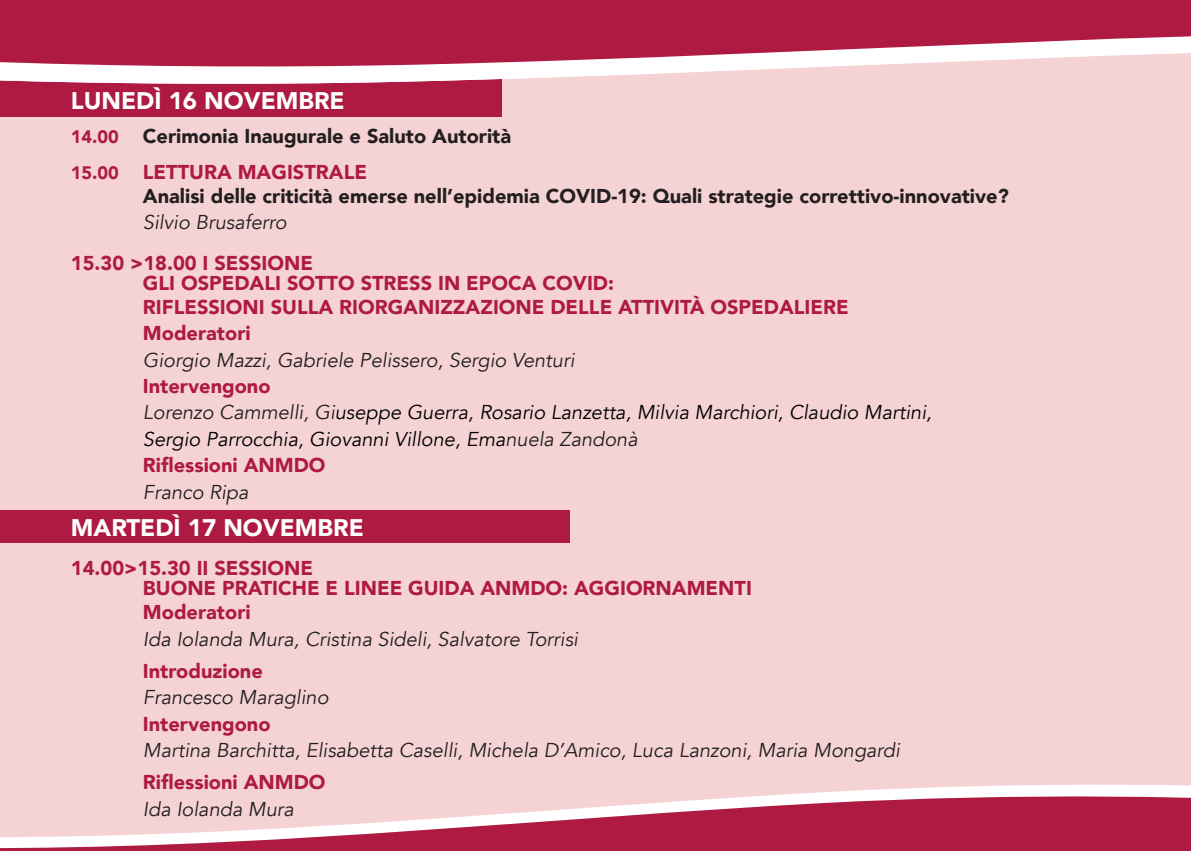
<style>
.page{position:relative;width:1191px;height:851px;background:#fff}
.page>*{position:absolute;margin:0;border:0;box-sizing:border-box;transform-origin:0 0}
.t1{font:900 24px "Avenir";color:#fff}
.t2{font:900 20px/20px "Avenir";color:#ae1a42}
.t3{font:italic 20px "Avenir";color:#231f20}
.t4{font:italic 20px/26.4px "Avenir";color:#000}
.t5{font:900 20px/35.6px "Avenir";color:#231f20}
.s1{font-size:18px;color:#ae1a42}
.s2{color:#ae1a42}
.s3{font-weight:900;font-style:normal;color:#ae1a42}
.s4{color:#231f20}
</style>
<div class="page">
<div style="left:0;top:0;width:1191px;height:850px;background:#f5d3d5"></div>
<div style="left:0;top:510px;width:570px;height:33px;background:#ae1a42"></div>
<svg style="left:0;top:784px;width:1191px;height:66px"></svg>
<svg style="left:0;top:0;width:1191px;height:117px;fill:#ae1a42"></svg>
<p class="t1" style="left:71px;top:80px;width:275px">LUNEDÌ 16 NOVEMBRE</p>
<p class="t5" style="left:71px;top:118px;width:442px"><span class="s1">14.00</span> Cerimonia Inaugurale e Saluto Autorità<br><span class="s1">15.00</span> <span class="s2">LETTURA MAGISTRALE</span></p>
<p class="t5" style="left:143px;top:177px;width:867px">Analisi delle criticità emerse nell’epidemia COVID-19: Quali strategie correttivo-innovative?</p>
<p class="t3" style="left:143px;top:210px;width:145px">Silvio Brusaferro</p>
<p class="t2" style="left:143px;top:252px;width:472px;text-indent:-72px">15.30 &gt;18.00 I SESSIONE<br>GLI OSPEDALI SOTTO STRESS IN EPOCA COVID:</p>
<p class="t2" style="left:143px;top:293px;width:707px;line-height:26.4px">RIFLESSIONI SULLA RIORGANIZZAZIONE DELLE ATTIVITÀ OSPEDALIERE<br>Moderatori</p>
<p class="t3" style="left:143px;top:347px;width:433px">Giorgio Mazzi, Gabriele Pelissero, Sergio Venturi</p>
<p class="t4" style="left:143px;top:373px;width:790px"><span class="s3">Intervengono<br></span><span class="s4">Lorenzo Cammelli, Gi</span>useppe Guerra, Rosario Lanzetta, Milvia Marchiori, Claudio Martini, Sergio Parrocchia, Giovanni Villone, Ema<span class="s4">nuela Zandonà<br></span><span class="s3">Riflessioni ANMDO</span></p>
<p class="t3" style="left:143px;top:479px;width:107px">Franco Ripa</p>
<p class="t1" style="left:71px;top:506px;width:294px">MARTEDÌ 17 NOVEMBRE</p>
<p class="t2" style="left:143px;top:557px;width:610px;text-indent:-72px">14.00&gt;15.30 II SESSIONE<br>BUONE PRATICHE E LINEE GUIDA ANMDO: AGGIORNAMENTI</p>
<p class="t2" style="left:143px;top:601px;width:109px">Moderatori</p>
<p class="t3" style="left:143px;top:627px;width:436px">Ida Iolanda Mura, Cristina Sideli, Salvatore Torrisi</p>
<p class="t2" style="left:143px;top:660px;width:121px">Introduzione</p>
<p class="t3" style="left:143px;top:685px;width:187px">Francesco Maraglino</p>
<p class="t2" style="left:143px;top:713px;width:129px">Intervengono</p>
<p class="t3" style="left:143px;top:738px;width:758px">Martina Barchitta, Elisabetta Caselli, Michela D’Amico, Luca Lanzoni, Maria Mongardi</p>
<p class="t2" style="left:143px;top:771px;width:184px">Riflessioni ANMDO</p>
<p class="t3" style="left:143px;top:796px;width:152px">Ida Iolanda Mura</p>
</div>
